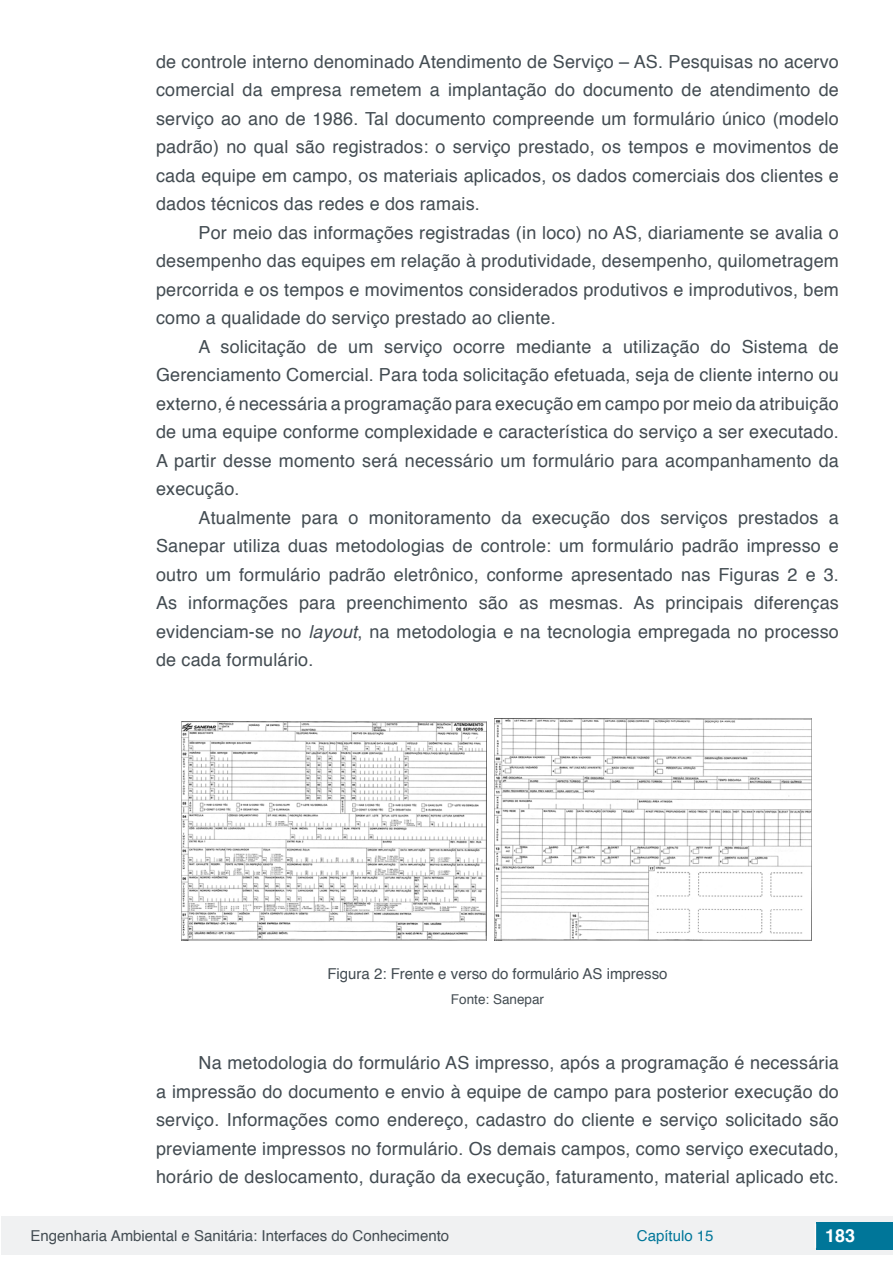
<style>
.page{position:relative;width:893px;height:1263px;background:#fff}
.page>*{position:absolute;margin:0;border:0;box-sizing:border-box;transform-origin:0 0}
.txt{font:18px/28.5px "Helvetica";letter-spacing:.01em;color:#434c52;text-align:justify}
.t1{font:700 18px "Helvetica";color:#fff}
.info_tab_gra_imag{font:15px "Helvetica";color:#434c52}
.t2{font:15px "Helvetica";color:#007699}
.fonte_tab_gra_imag{font:13.5px "Helvetica";color:#434c52}
.s1{font-style:italic}
</style>
<div class="page">
<div style="left:1px;top:1216px;width:891px;height:38px;background:#f0f1f2"></div>
<div style="left:816px;top:1222px;width:77px;height:27px;background:#007699"></div>
<svg style="left:815px;top:1224px;width:1px;height:24px"></svg>
<img style="left:181px;top:718px;width:631px;height:223px">
<p class="txt" style="left:156px;top:47px;width:684px">de controle interno denominado Atendimento de Serviço – AS. Pesquisas no acervo comercial da empresa remetem a implantação do documento de atendimento de serviço ao ano de 1986. Tal documento compreende um formulário único (modelo padrão) no qual são registrados: o serviço prestado, os tempos e movimentos de cada equipe em campo, os materiais aplicados, os dados comerciais dos clientes e dados técnicos das redes e dos ramais.</p>
<p class="txt" style="left:156px;top:218px;width:684px;text-indent:43px">Por meio das informações registradas (in loco) no AS, diariamente se avalia o desempenho das equipes em relação à produtividade, desempenho, quilometragem percorrida e os tempos e movimentos considerados produtivos e improdutivos, bem como a qualidade do serviço prestado ao cliente.</p>
<p class="txt" style="left:156px;top:332px;width:684px;text-indent:43px">A solicitação de um serviço ocorre mediante a utilização do Sistema de Gerenciamento Comercial. Para toda solicitação efetuada, seja de cliente interno ou externo, é necessária a programação para execução em campo por meio da atribuição de uma equipe conforme complexidade e característica do serviço a ser executado.<br>A partir desse momento será necessário um formulário para acompanhamento da execução.</p>
<p class="txt" style="left:156px;top:503px;width:684px;text-indent:43px">Atualmente para o monitoramento da execução dos serviços prestados a Sanepar utiliza duas metodologias de controle: um formulário padrão impresso e outro um formulário padrão eletrônico, conforme apresentado nas Figuras 2 e 3.<br>As informações para preenchimento são as mesmas. As principais diferenças evidenciam-se no <span class="s1">layout</span>, na metodologia e na tecnologia empregada no processo de cada formulário.</p>
<p class="info_tab_gra_imag" style="left:327px;top:962px;width:342px">Figura 2: Frente e verso do formulário AS impresso</p>
<p class="fonte_tab_gra_imag" style="left:451px;top:989px;width:95px">Fonte: Sanepar</p>
<p class="txt" style="left:156px;top:1049px;width:684px;text-indent:43px">Na metodologia do formulário AS impresso, após a programação é necessária a impressão do documento e envio à equipe de campo para posterior execução do serviço. Informações como endereço, cadastro do cliente e serviço solicitado são previamente impressos no formulário. Os demais campos, como serviço executado, horário de deslocamento, duração da execução, faturamento, material aplicado etc.</p>
<p class="info_tab_gra_imag" style="left:31px;top:1224px;width:420px">Engenharia Ambiental e Sanitária: Interfaces do Conhecimento</p>
<p class="t2" style="left:637px;top:1224px;width:78px">Capítulo 15</p>
<p class="t1" style="left:825px;top:1221px;width:32px">183</p>
</div>
